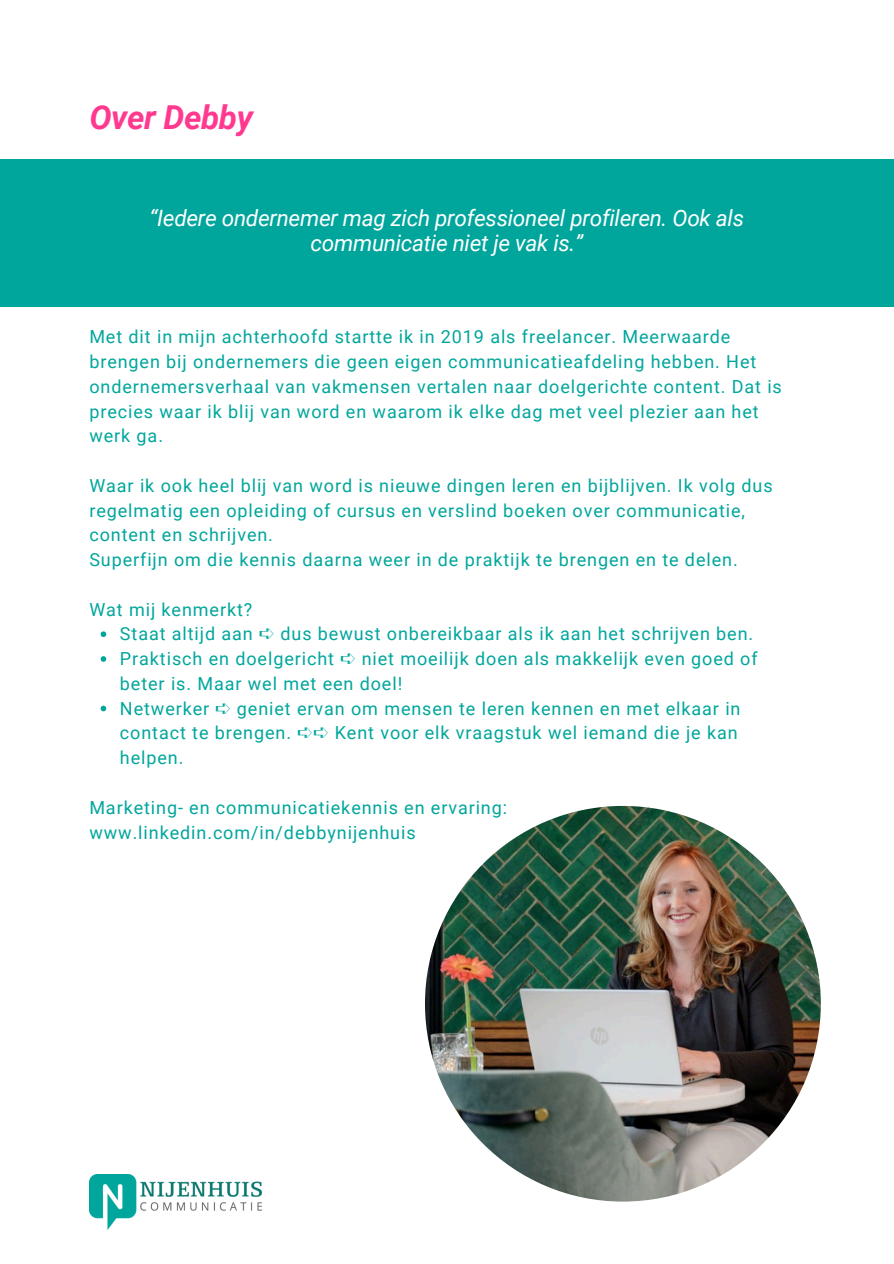
<style>
.page{position:relative;width:894px;height:1264px;background:#fff}
.page>*{position:absolute;margin:0;border:0;box-sizing:border-box;transform-origin:0 0}
.t1{font:italic 700 33px "Roboto";letter-spacing:-.01em;color:#ff3990}
.t2{font:italic 22.5px/24.8px "Roboto";letter-spacing:-.01em;color:#fff;text-align:center}
.t3{font:18px/24.8px "Roboto";letter-spacing:.05em;color:#00a69c}
.s1{font-family:"Free Serif"}
</style>
<div class="page">
<img style="left:89px;top:1174px;width:172px;height:55px">
<svg style="left:101px;top:631px;width:5px;height:6px"></svg>
<svg style="left:101px;top:656px;width:5px;height:5px"></svg>
<svg style="left:101px;top:705px;width:5px;height:6px"></svg>
<div style="left:0;top:159px;width:893px;height:148px;background:#00a69c"></div>
<img style="left:425px;top:806px;width:395px;height:395px;border-radius:50%">
<p class="t1" style="left:89px;top:98px;width:165px">Over Debby</p>
<p class="t2" style="left:149px;top:206px;width:595px">“Iedere ondernemer mag zich professioneel profileren. Ook als communicatie niet je vak is.”</p>
<h2 class="t3" style="left:89px;top:325px;width:693px">Met dit in mijn achterhoofd startte ik in 2019 als freelancer. Meerwaarde brengen bij ondernemers die geen eigen communicatieafdeling hebben. Het ondernemersverhaal van vakmensen vertalen naar doelgerichte content. Dat is precies waar ik blij van word en waarom ik elke dag met veel plezier aan het werk ga.</h2>
<p class="t3" style="left:89px;top:473px;width:684px">Waar ik ook heel blij van word is nieuwe dingen leren en bijblijven. Ik volg dus regelmatig een opleiding of cursus en verslind boeken over communicatie, content en schrijven.</p>
<p class="t3" style="left:89px;top:547px;width:649px">Superfijn om die kennis daarna weer in de praktijk te brengen en te delen.</p>
<p class="t3" style="left:89px;top:597px;width:164px">Wat mij kenmerkt?</p>
<p class="t3" style="left:120px;top:622px;width:634px">Staat altijd aan <span class="s1">➪</span> dus bewust onbereikbaar als ik aan het schrijven ben.</p>
<p class="t3" style="left:120px;top:646px;width:639px">Praktisch en doelgericht <span class="s1">➪</span> niet moeilijk doen als makkelijk even goed of beter is. Maar wel met een doel!</p>
<p class="t3" style="left:120px;top:696px;width:622px">Netwerker <span class="s1">➪</span> geniet ervan om mensen te leren kennen en met elkaar in contact te brengen. <span class="s1">➪➪</span> Kent voor elk vraagstuk wel iemand die je kan helpen.</p>
<p class="t3" style="left:89px;top:795px;width:419px">Marketing- en communicatiekennis en ervaring: www.linkedin.com/in/debbynijenhuis</p>
</div>
